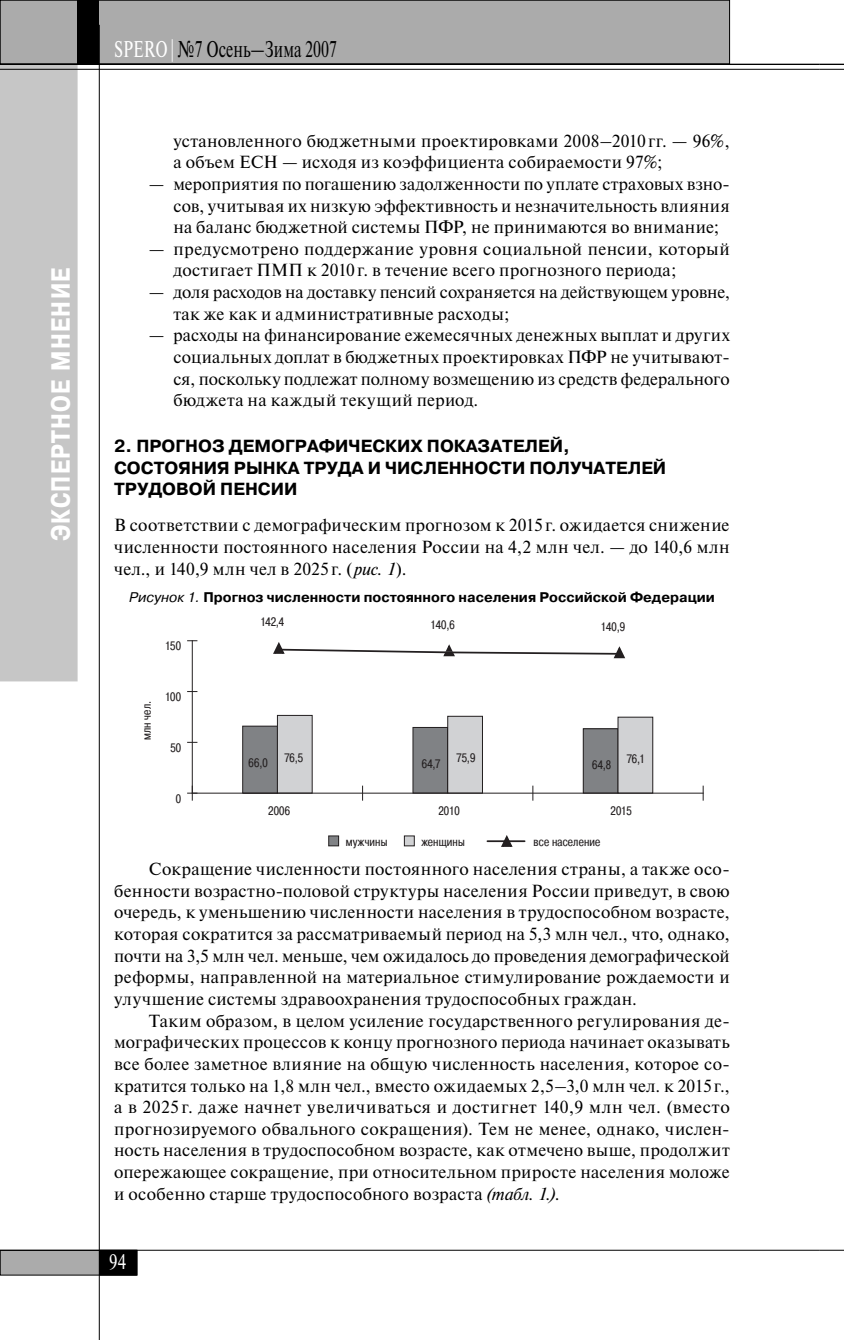
<style>
.page{position:relative;width:844px;height:1340px;background:#fff}
.page>*{position:absolute;margin:0;border:0;box-sizing:border-box;transform-origin:0 0}
.t1{font:700 26.25px "Pragmatica Cond C";letter-spacing:.05em;color:#fff}
.t2{font:22.75px "Newton C";color:#000;scale:.7 1}
.t3{font:21px "Newton C";color:#fff;scale:.8 1}
.t4{font:17.5px/21.7px "Newton C";letter-spacing:.015em;color:#000;text-align:justify}
.t5{font:700 17.5px/21.2px "Pragmatica C";color:#000}
.t6{font:700 14px "Pragmatica C";color:#000}
.t7{font:12.25px "Pragmatica Cond C";letter-spacing:.015em;color:#231f20}
.s1{color:#fff}
.s2{font-style:italic}
.s3{font-weight:400;font-style:italic}
</style>
<div class="page">
<div style="left:0;top:61px;width:77px;height:620px;background:#c6c6c6"></div>
<div style="left:0;top:0;width:729px;height:64px;background:#ababab"></div>
<div style="left:0;top:0;width:729px;height:64px;border:1px solid #000"></div>
<div style="left:77px;top:0;width:22px;height:64px;background:#000"></div>
<div style="left:0;top:1250px;width:136px;height:25px;background:#ababab"></div>
<div style="left:0;top:1250px;width:137px;height:25px;border:1px solid #000"></div>
<div style="left:100px;top:1250px;width:37px;height:25px;background:#000"></div>
<hr style="left:99px;top:25px;width:1px;height:1314px;background:#000">
<hr style="left:0;top:64px;width:819px;height:1px;background:#000">
<hr style="left:0;top:69px;width:819px;height:1px;background:#000">
<hr style="left:0;top:1249px;width:819px;height:1px;background:#000">
<svg style="left:819px;top:64px;width:24px;height:6px"></svg>
<svg style="left:819px;top:1249px;width:24px;height:1px"></svg>
<div style="left:242px;top:726px;width:35px;height:67px;background:#808285"></div>
<div style="left:242px;top:726px;width:35px;height:67px;border:1px solid #231f20"></div>
<div style="left:413px;top:727px;width:34px;height:66px;background:#808285"></div>
<div style="left:412px;top:727px;width:36px;height:66px;border:1px solid #231f20"></div>
<div style="left:583px;top:728px;width:35px;height:65px;background:#808285"></div>
<div style="left:583px;top:728px;width:35px;height:65px;border:1px solid #231f20"></div>
<div style="left:277px;top:715px;width:35px;height:78px;background:#d1d2d4"></div>
<div style="left:277px;top:715px;width:35px;height:78px;border:1px solid #231f20"></div>
<div style="left:447px;top:716px;width:35px;height:77px;background:#d1d2d4"></div>
<div style="left:447px;top:716px;width:35px;height:77px;border:1px solid #231f20"></div>
<div style="left:618px;top:717px;width:34px;height:76px;background:#d1d2d4"></div>
<div style="left:617px;top:717px;width:36px;height:76px;border:1px solid #231f20"></div>
<hr style="left:192px;top:640px;width:1px;height:153px;background:#231f20">
<hr style="left:192px;top:792px;width:511px;height:1px;background:#231f20">
<svg style="left:187px;top:786px;width:10px;height:14px"></svg>
<svg style="left:362px;top:786px;width:1px;height:14px"></svg>
<svg style="left:532px;top:786px;width:1px;height:14px"></svg>
<svg style="left:702px;top:786px;width:1px;height:14px"></svg>
<div style="left:328px;top:836px;width:10px;height:9px;background:#808285"></div>
<div style="left:328px;top:835px;width:11px;height:11px;border:1px solid #231f20"></div>
<div style="left:404px;top:836px;width:10px;height:9px;background:#d1d2d4"></div>
<div style="left:404px;top:835px;width:10px;height:11px;border:1px solid #231f20"></div>
<svg style="left:499px;top:835px;width:15px;height:12px"></svg>
<svg style="left:273px;top:642px;width:352px;height:17px"></svg>
<hr style="left:487px;top:840px;width:37px;height:2px;background:#231f20">
<h1 class="t1" style="left:51px;top:541px;width:275px;rotate:-90deg">ЭКСПЕРТНОЕ МНЕНИЕ</h1>
<h2 class="t2" style="left:114px;top:41px;width:320px"><span class="s1">SPERO |</span> №7 Осень—Зима 2007</h2>
<p class="t4" style="left:173px;top:131px;width:557px">установленного бюджетными проектировками 2008–2010 гг. — 96%, а объем ЕСН — исходя из коэффициента собираемости 97%;</p>
<p class="t4" style="left:173px;top:174px;width:557px;text-indent:-24px">— мероприятия по погашению задолженности по уплате страховых взно&shy;сов, учитывая их низкую эффективность и незначительность влияния на баланс бюджетной системы ПФР, не принимаются во внимание;</p>
<p class="t4" style="left:173px;top:239px;width:557px;text-indent:-24px">— предусмотрено поддержание уровня социальной пенсии, который достигает ПМП к 2010 г. в течение всего прогнозного периода;</p>
<p class="t4" style="left:173px;top:283px;width:558px;text-indent:-24px">— доля расходов на доставку пенсий сохраняется на действующем уровне, так же как и административные расходы;</p>
<p class="t4" style="left:173px;top:326px;width:558px;text-indent:-24px">— расходы на финансирование ежемесячных денежных выплат и других социальных доплат в бюджетных проектировках ПФР не учитывают&shy;ся, поскольку подлежат полному возмещению из средств федерального бюджета на каждый текущий период.</p>
<p class="t5" style="left:114px;top:437px;width:553px">2. ПРОГНОЗ ДЕМОГРАФИЧЕСКИХ ПОКАЗАТЕЛЕЙ,<br>СОСТОЯНИЯ РЫНКА ТРУДА И ЧИСЛЕННОСТИ ПОЛУЧАТЕЛЕЙ<br>ТРУДОВОЙ ПЕНСИИ</p>
<p class="t4" style="left:114px;top:516px;width:617px">В соответствии с демографическим прогнозом к 2015 г. ожидается снижение численности постоянного населения России на 4,2 млн чел. — до 140,6 млн чел., и 140,9 млн чел в 2025 г. (<span class="s2">рис. 1</span>).</p>
<p class="t6" style="left:129px;top:592px;width:587px"><span class="s3">Рисунок 1.</span> Прогноз численности постоянного населения Российской Федерации</p>
<p class="t7" style="left:165px;top:641px;width:18px">150</p>
<p class="t7" style="left:142px;top:740px;width:41px;rotate:-90deg">млн чел.</p>
<p class="t7" style="left:165px;top:692px;width:18px">100</p>
<p class="t7" style="left:170px;top:743px;width:12px">50</p>
<p class="t7" style="left:176px;top:794px;width:7px">0</p>
<p class="t7" style="left:260px;top:617px;width:26px">142,4</p>
<p class="t7" style="left:430px;top:620px;width:26px">140,6</p>
<p class="t7" style="left:600px;top:622px;width:26px">140,9</p>
<p class="t7" style="left:248px;top:758px;width:21px">66,0</p>
<p class="t7" style="left:284px;top:753px;width:20px">76,5</p>
<p class="t7" style="left:456px;top:753px;width:20px">75,9</p>
<p class="t7" style="left:626px;top:754px;width:20px">76,1</p>
<p class="t7" style="left:421px;top:759px;width:20px">64,7</p>
<p class="t7" style="left:592px;top:760px;width:21px">64,8</p>
<p class="t7" style="left:268px;top:806px;width:23px">2006</p>
<p class="t7" style="left:438px;top:806px;width:23px">2010</p>
<p class="t7" style="left:610px;top:806px;width:23px">2015</p>
<p class="t7" style="left:345px;top:836px;width:43px">мужчины</p>
<p class="t7" style="left:421px;top:836px;width:45px">женщины</p>
<p class="t7" style="left:533px;top:836px;width:68px">все население</p>
<p class="t4" style="left:114px;top:859px;width:617px;text-indent:35px">Сокращение численности постоянного населения страны, а также осо&shy;бенности возрастно-половой структуры населения России приведут, в свою очередь, к уменьшению численности населения в трудоспособном возрасте, которая сократится за рассматриваемый период на 5,3 млн чел., что, однако, почти на 3,5 млн чел. меньше, чем ожидалось до проведения демографической реформы, направленной на материальное стимулирование рождаемости и улучшение системы здравоохранения трудоспособных граждан.</p>
<p class="t4" style="left:114px;top:1011px;width:617px;text-indent:35px">Таким образом, в целом усиление государственного регулирования де&shy;мографических процессов к концу прогнозного периода начинает оказывать все более заметное влияние на общую численность населения, которое со&shy;кратится только на 1,8 млн чел., вместо ожидаемых 2,5–3,0 млн чел. к 2015 г., а в 2025 г. даже начнет увеличиваться и достигнет 140,9 млн чел. (вместо прогнозируемого обвального сокращения). Тем не менее, однако, числен&shy;ность населения в трудоспособном возрасте, как отмечено выше, продолжит опережающее сокращение, при относительном приросте населения моложе и особенно старше трудоспособного возраста <span class="s2">(табл. 1.)</span>.</p>
<p class="t3" style="left:109px;top:1254px;width:23px">94</p>
</div>
